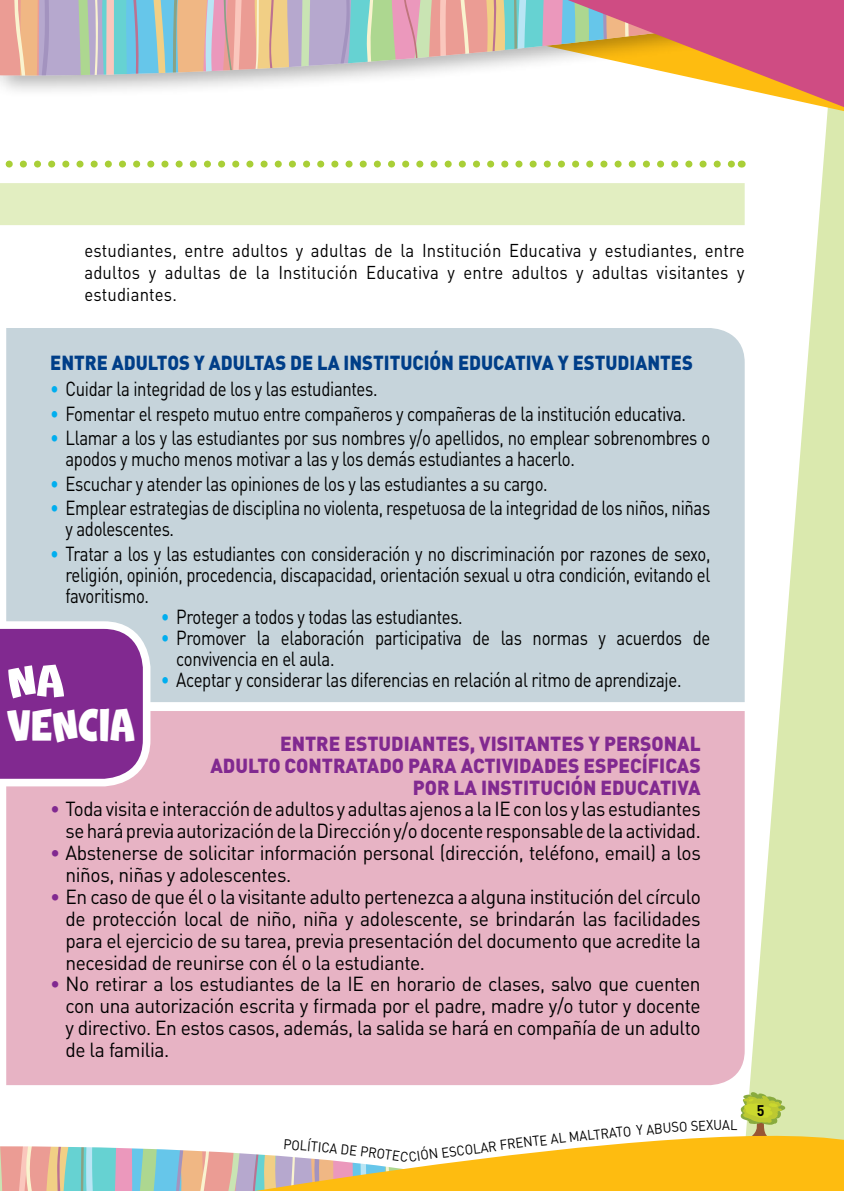
<style>
.page{position:relative;width:844px;height:1191px;background:#fff}
.page>*{position:absolute;margin:0;border:0;box-sizing:border-box;transform-origin:0 0}
.t1{font:51.1px/44.3px "New Comic BD";letter-spacing:-.03em;color:#fff}
.t2{font:20.12px/21px "DIN Pro";letter-spacing:-.02em;color:#000;scale:.83 1}
.t3{font:20.12px/21.9px "DIN Pro";letter-spacing:-.02em;color:#000;text-align:justify;scale:.95 1}
.t4{font:20.12px/21.9px "DIN Pro";letter-spacing:-.02em;color:#000;text-align:right;scale:.93 1}
.t5{font:900 20.12px/21.9px "DIN Pro";color:#812990;text-align:right;scale:.95 1}
.t6{font:900 20.12px "DIN Pro";color:#003e88;scale:.91 1}
.t7{font:18.38px/22.1px "DIN Pro";letter-spacing:.01em;color:#000;text-align:justify;scale:.91 1}
.t8{font:700 15.22px "DIN Pro";color:#000;scale:.93 1}
.t9{font:14px "DIN Pro";color:#000;scale:.92 1}
.s1{color:#00aeef}
.s2{color:#812990}
</style>
<div class="page">
<svg style="left:738px;top:116px;width:105px;height:986px;fill:#dae9ae"></svg>
<svg style="left:516px;top:1102px;width:327px;height:89px;fill:#febc10"></svg>
<div style="left:0;top:0;width:843px;height:98px;background:#000;opacity:.3"></div>
<svg style="left:0;top:0;width:454px;height:83px;background:#c6beba"></svg>
<svg style="left:454px;top:0;width:389px;height:116px"></svg>
<div style="left:6px;top:328px;width:738px;height:374px;background:#c6d4db"></div>
<div style="left:6px;top:711px;width:738px;height:374px;background:#e7b3c4"></div>
<svg style="left:5px;top:161px;width:729px;height:7px"></svg>
<div style="left:0;top:183px;width:744px;height:42px;background:#e2eec1"></div>
<svg style="left:0;top:621px;width:150px;height:165px;background:#92479f"></svg>
<svg style="left:0;top:1146px;width:516px;height:45px"></svg>
<svg style="left:663px;top:1091px;width:123px;height:48px"></svg>
<p class="t7" style="left:84px;top:239px;width:726px">estudiantes, entre adultos y adultas de la Institución Educativa y estudiantes, entre adultos y adultas de la Institución Educativa y entre adultos y adultas visitantes y estudiantes.</p>
<p class="t6" style="left:50px;top:349px;width:707px">ENTRE ADULTOS Y ADULTAS DE LA INSTITUCIÓN EDUCATIVA Y ESTUDIANTES</p>
<p class="t2" style="left:50px;top:377px;width:396px"><span class="s1">•</span> Cuidar la integridad de los y las estudiantes.</p>
<p class="t2" style="left:50px;top:402px;width:767px"><span class="s1">•</span> Fomentar el respeto mutuo entre compañeros y compañeras de la institución educativa.</p>
<p class="t2" style="left:65px;top:426px;width:778px;text-indent:-15px"><span class="s1">•</span> Llamar a los y las estudiantes por sus nombres y/o apellidos, no emplear sobrenombres o apodos y mucho menos motivar a las y los demás estudiantes a hacerlo.</p>
<p class="t2" style="left:50px;top:472px;width:601px"><span class="s1">•</span> Escuchar y atender las opiniones de los y las estudiantes a su cargo.</p>
<p class="t2" style="left:65px;top:496px;width:778px;text-indent:-15px"><span class="s1">•</span> Emplear estrategias de disciplina no violenta, respetuosa de la integridad de los niños, niñas y adolescentes.</p>
<p class="t2" style="left:65px;top:542px;width:778px;text-align:justify;text-indent:-15px"><span class="s1">•</span> Tratar a los y las estudiantes con consideración y no discriminación por razones de sexo, religión, opinión, procedencia, discapacidad, orientación sexual u otra condición, evitando el favoritismo.</p>
<p class="t2" style="left:161px;top:605px;width:365px"><span class="s1">•</span> Proteger a todos y todas las estudiantes.</p>
<p class="t2" style="left:176px;top:626px;width:645px;text-indent:-15px"><span class="s1">•</span> Promover la elaboración participativa de las normas y acuerdos de convivencia en el aula.</p>
<p class="t2" style="left:161px;top:668px;width:628px"><span class="s1">•</span> Aceptar y considerar las diferencias en relación al ritmo de aprendizaje.</p>
<h1 class="t1" style="left:7px;top:660px;width:130px">NA<br>VENCIA</h1>
<p class="t5" style="left:210px;top:731px;width:517px">ENTRE ESTUDIANTES, VISITANTES Y PERSONAL<br>ADULTO CONTRATADO PARA ACTIVIDADES ESPECÍFICAS<br>POR LA INSTITUCIÓN EDUCATIVA</p>
<p class="t4" style="left:50px;top:797px;width:701px"><span class="s2">•</span> Toda visita e interacción de adultos y adultas ajenos a la IE con los y las estudiantes se hará previa autorización de la Dirección y/o docente responsable de la actividad.</p>
<p class="t3" style="left:65px;top:841px;width:670px;text-indent:-15px"><span class="s2">•</span> Abstenerse de solicitar información personal (dirección, teléfono, email) a los niños, niñas y adolescentes.</p>
<p class="t3" style="left:65px;top:885px;width:670px;text-indent:-15px"><span class="s2">•</span> En caso de que él o la visitante adulto pertenezca a alguna institución del círculo de protección local de niño, niña y adolescente, se brindarán las facilidades para el ejercicio de su tarea, previa presentación del documento que acredite la necesidad de reunirse con él o la estudiante.</p>
<p class="t3" style="left:65px;top:972px;width:670px;text-indent:-15px"><span class="s2">•</span> No retirar a los estudiantes de la IE en horario de clases, salvo que cuenten con una autorización escrita y firmada por el padre, madre y/o tutor y docente y directivo. En estos casos, además, la salida se hará en compañía de un adulto de la familia.</p>
<p class="t9" style="left:292px;top:1134px;width:43px;rotate:5deg">OLÍTIC</p>
<p class="t9" style="left:427px;top:1144px;width:131px;rotate:-7deg">N ESCOLAR FRENTE</p>
<p class="t9" style="left:549px;top:1129px;width:81px;rotate:-6deg">AL MALTRAT</p>
<p class="t9" style="left:622px;top:1122px;width:45px;rotate:-5deg">O YAB</p>
<p class="t8" style="left:756px;top:1100px;width:10px">5</p>
</div>
